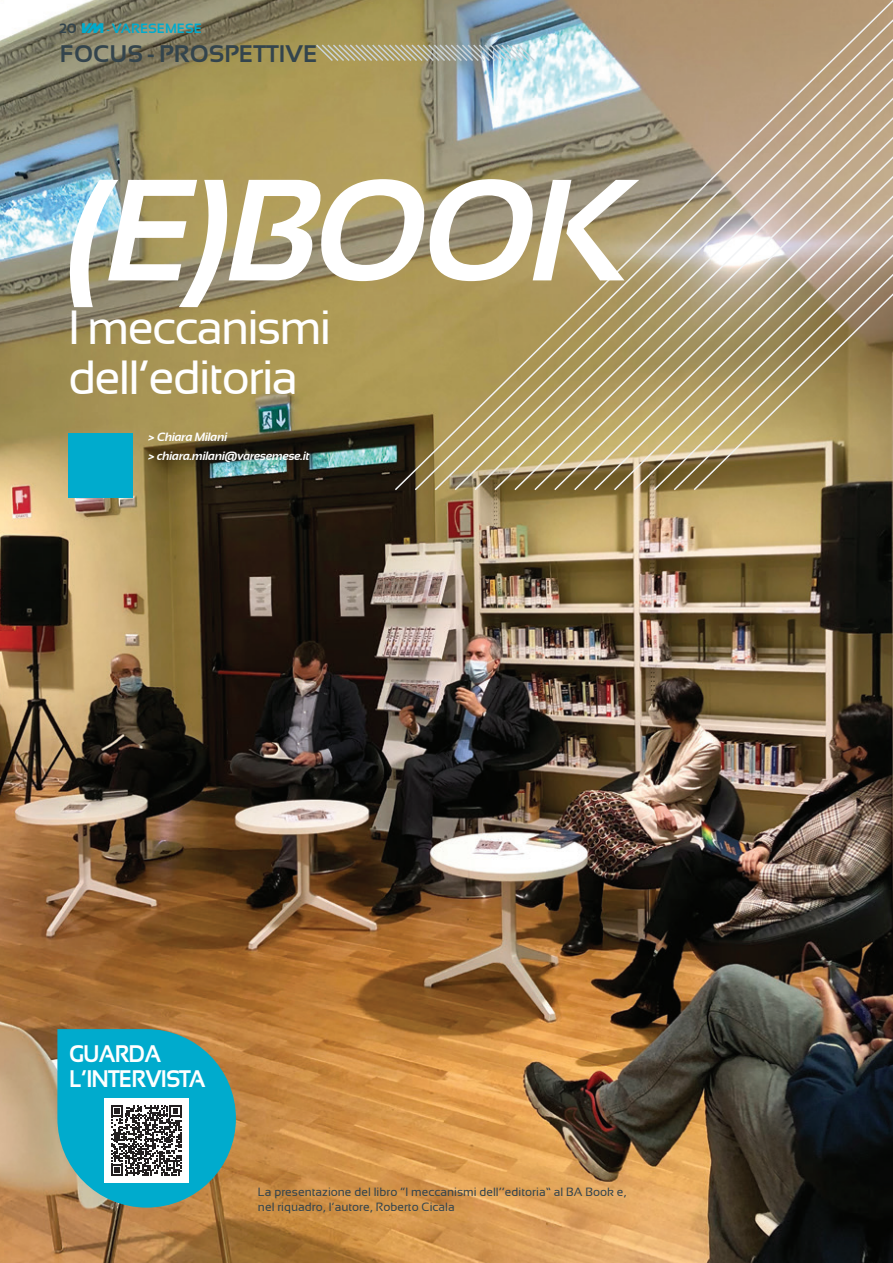
<style>
.page{position:relative;width:893px;height:1263px;background:#fff}
.page>*{position:absolute;margin:0;border:0;box-sizing:border-box;transform-origin:0 0}
.Headline_lrg_white{font:italic 700 144px "Sansation";color:#fff}
.Underline_white{font:48px "Sansation";letter-spacing:-.04em;color:#fff}
.Panel_Head{font:700 24px "Sansation";letter-spacing:-.04em;color:#fff;scale:.92 1}
.t1{font:700 24px "Sansation";color:#33444d}
.t2{font:700 13.5px "Sansation";color:#00abcd}
.SOTTOTITOLO{font:12px/14.4px "Sansation";color:#33444d}
.Byline_lrg_white{font:italic 700 12px "Sansation";letter-spacing:-.02em;color:#fff}
.s1{color:#33444d}
.s2{font-family:"Varese Mese";font-weight:400;font-size:9.75px}
.s3{font-size:10.5px}
</style>
<div class="page">
<img style="left:0;top:0;width:893px;height:1263px">
<svg style="left:314px;top:43px;width:79px;height:20px;background:#b3a878"></svg>
<svg style="left:393px;top:0;width:20px;height:492px;background:#978853"></svg>
<svg style="left:413px;top:0;width:40px;height:492px;background:#9e8f60"></svg>
<img style="left:453px;top:0;width:80px;height:492px">
<svg style="left:533px;top:0;width:159px;height:492px;background:#ada07c"></svg>
<svg style="left:692px;top:0;width:201px;height:492px;background:#b29e7d"></svg>
<div style="left:68px;top:433px;width:65px;height:64px;background:#00abcd"></div>
<svg style="left:57px;top:1029px;width:179px;height:178px;background:#43a3af"></svg>
<p class="t2" style="left:59px;top:21px;width:144px"><span class="s1">20</span> <span class="s2">V</span> <span class="s3">-</span> VARESEMESE</p>
<p class="t1" style="left:60px;top:40px;width:259px">FOCUS - PROSPETTIVE</p>
<p class="Headline_lrg_white" style="left:68px;top:150px;width:567px">(E)BOOK</p>
<p class="Underline_white" style="left:68px;top:301px;width:264px">I meccanismi</p>
<p class="Underline_white" style="left:68px;top:350px;width:231px">dell’editoria</p>
<p class="Byline_lrg_white" style="left:149px;top:431px;width:80px">&gt; Chiara Milani</p>
<p class="Byline_lrg_white" style="left:149px;top:449px;width:163px">&gt; chiara.milani@varesemese.it</p>
<p class="Panel_Head" style="left:69px;top:1040px;width:102px">GUARDA</p>
<p class="Panel_Head" style="left:69px;top:1065px;width:150px">L’INTERVISTA</p>
<p class="SOTTOTITOLO" style="left:258px;top:1185px;width:370px">La presentazione del libro “I meccanismi dell’’editoria” al BA Book e, nel riquadro, l’autore, Roberto Cicala</p>
</div>
